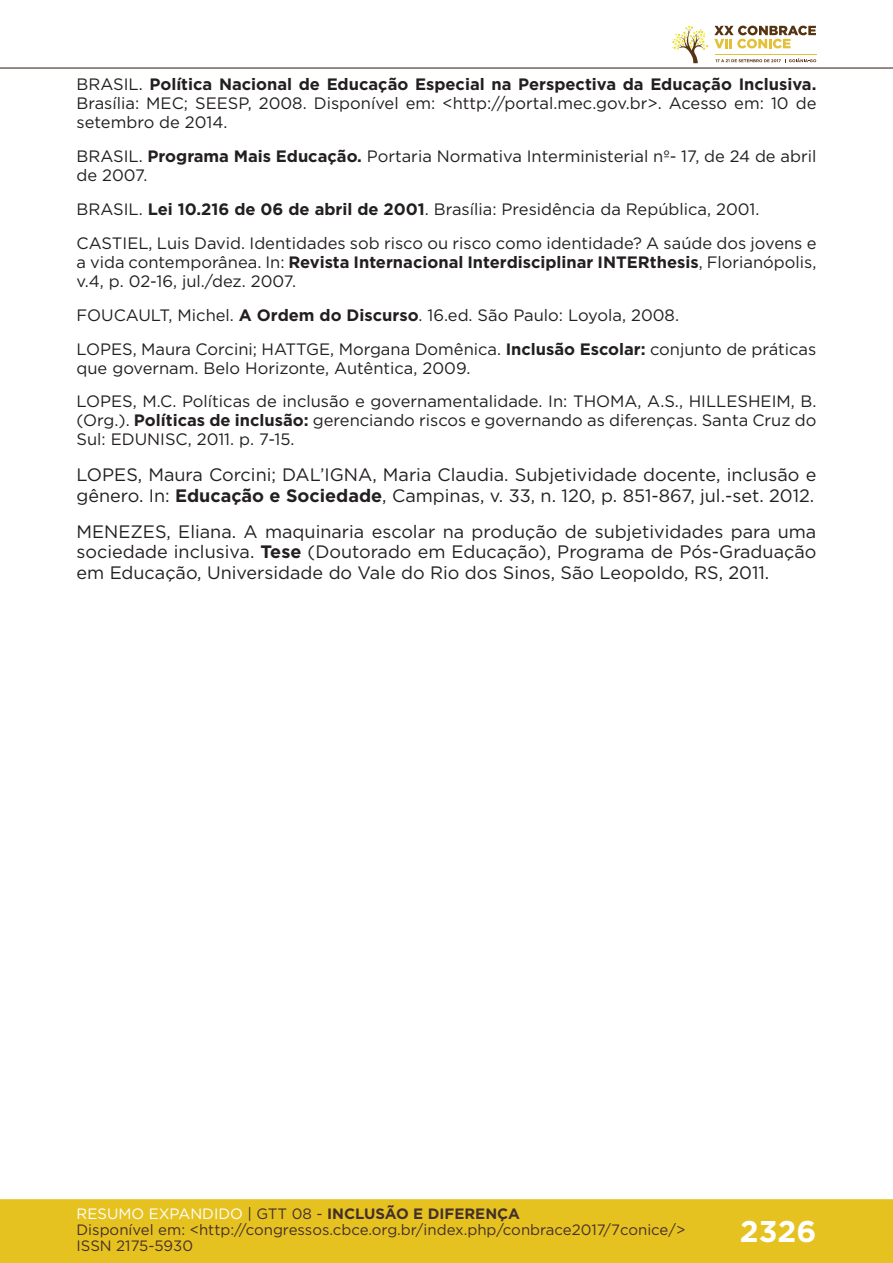
<style>
.page{position:relative;width:893px;height:1263px;background:#fff}
.page>*{position:absolute;margin:0;border:0;box-sizing:border-box;transform-origin:0 0}
.t1{font:700 30px "Gotham";color:#fff}
.t2{font:18px/20.7px "Gotham";color:#231f20}
.t3{font:16.5px/19px "Gotham";color:#231f20}
.t4{font:15px/16px "Gotham";color:#462f2a}
.s1{font-weight:700}
.s2{color:#fff}
.s3{color:#442f2a}
.s4{font-weight:700;color:#442f2a}
</style>
<div class="page">
<div style="left:0;top:1199px;width:893px;height:64px;background:#e6c221;border:2px solid #e6c221"></div>
<hr style="left:0;top:67px;width:893px;height:2px;background:#442f2a">
<svg style="left:672px;top:26px;width:144px;height:37px"></svg>
<p class="t3" style="left:77px;top:74px;width:741px;text-align:justify">BRASIL. <span class="s1">Política Nacional de Educação Especial na Perspectiva da Educação Inclusiva.<br></span>Brasília: MEC; SEESP, 2008. Disponível em: &lt;http://portal.mec.gov.br&gt;. Acesso em: 10 de setembro de 2014.</p>
<p class="t3" style="left:77px;top:146px;width:741px">BRASIL. <span class="s1">Programa Mais Educação.</span> Portaria Normativa Interministerial nº- 17, de 24 de abril de 2007.</p>
<p class="t3" style="left:77px;top:191px;width:741px;line-height:33.9px">BRASIL. <span class="s1">Lei 10.216 de 06 de abril de 2001</span>. Brasília: Presidência da República, 2001.<br>CASTIEL, Luis David. Identidades sob risco ou risco como identidade? A saúde dos jovens e</p>
<p class="t3" style="left:77px;top:252px;width:741px">a vida contemporânea. In: <span class="s1">Revista Internacional Interdisciplinar INTERthesis</span>, Florianópolis, v.4, p. 02-16, jul./dez. 2007.</p>
<p class="t3" style="left:77px;top:297px;width:741px;line-height:33.9px">FOUCAULT, Michel. <span class="s1">A Ordem do Discurso</span>. 16.ed. São Paulo: Loyola, 2008.<br>LOPES, Maura Corcini; HATTGE, Morgana Domênica. <span class="s1">Inclusão Escolar:</span> conjunto de práticas</p>
<p class="t3" style="left:77px;top:350px;width:741px;line-height:33.9px">que governam. Belo Horizonte, Autêntica, 2009.<br>LOPES, M.C. Políticas de inclusão e governamentalidade. In: THOMA, A.S., HILLESHEIM, B.</p>
<p class="t3" style="left:77px;top:411px;width:741px">(Org.). <span class="s1">Políticas de inclusão:</span> gerenciando riscos e governando as diferenças. Santa Cruz do<br>Sul: EDUNISC, 2011. p. 7-15.</p>
<p class="t2" style="left:77px;top:464px;width:741px">LOPES, Maura Corcini; DAL’IGNA, Maria Claudia. Subjetividade docente, inclusão e gênero. In: <span class="s1">Educação e Sociedade</span>, Campinas, v. 33, n. 120, p. 851-867, jul.-set. 2012.</p>
<p class="t2" style="left:77px;top:520px;width:741px;text-align:justify">MENEZES, Eliana. A maquinaria escolar na produção de subjetividades para uma sociedade inclusiva. <span class="s1">Tese</span> (Doutorado em Educação), Programa de Pós-Graduação em Educação, Universidade do Vale do Rio dos Sinos, São Leopoldo, RS, 2011.</p>
<p class="t4" style="left:77px;top:1205px;width:610px"><span class="s2">RESUMO EXPANDIDO</span> <span class="s3">| GTT 08 -</span> <span class="s4">INCLUSÃO E DIFERENÇA<br></span>Disponível em: &lt;http://congressos.cbce.org.br/index.php/conbrace2017/7conice/&gt;<br>ISSN 2175-5930</p>
<h1 class="t1" style="left:740px;top:1212px;width:78px">2326</h1>
</div>
